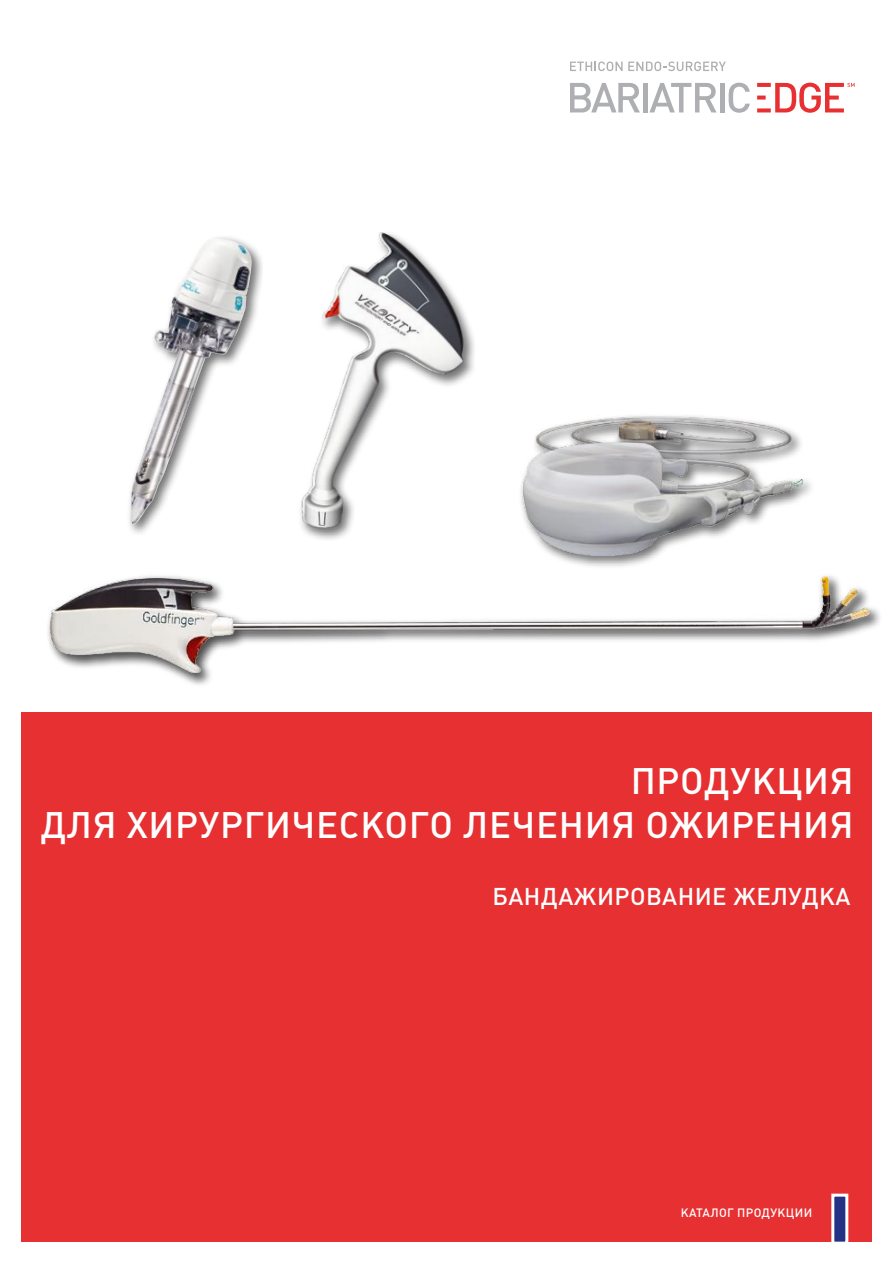
<style>
.page{position:relative;width:893px;height:1263px;background:#fff}
.page>*{position:absolute;margin:0;border:0;box-sizing:border-box;transform-origin:0 0}
.t1{font:500 36.45px/43.8px "Plumb";letter-spacing:.02em;color:#fff;text-align:right}
.t2{font:500 24px "Plumb";letter-spacing:.02em;color:#fff}
.t3{font:500 12px "Plumb";letter-spacing:.03em;color:#fff}
</style>
<div class="page">
<div style="left:21px;top:712px;width:851px;height:530px;background:#e73031"></div>
<img style="left:48px;top:575px;width:832px;height:110px">
<img style="left:300px;top:232px;width:174px;height:305px">
<svg style="left:831px;top:1193px;width:18px;height:49px"></svg>
<svg style="left:570px;top:83px;width:70px;height:29px"></svg>
<div style="left:643px;top:83px;width:5px;height:29px;background:#aeafb2"></div>
<svg style="left:649px;top:83px;width:67px;height:29px"></svg>
<hr style="left:720px;top:83px;width:4px;height:29px;background:#aeafb2">
<svg style="left:729px;top:83px;width:21px;height:30px"></svg>
<hr style="left:757px;top:83px;width:14px;height:4px;background:#e73031">
<svg style="left:757px;top:96px;width:9px;height:4px"></svg>
<svg style="left:757px;top:108px;width:14px;height:4px"></svg>
<svg style="left:775px;top:83px;width:79px;height:30px"></svg>
<svg style="left:570px;top:62px;width:156px;height:9px"></svg>
<img style="left:512px;top:415px;width:297px;height:186px">
<div style="left:125px;top:232px;width:138px;height:303px;background:#000;opacity:.55"></div>
<img style="left:131px;top:239px;width:84px;height:285px">
<p class="t1" style="left:40px;top:759px;width:815px">ПРОДУКЦИЯ<br>ДЛЯ ХИРУРГИЧЕСКОГО ЛЕЧЕНИЯ ОЖИРЕНИЯ</p>
<p class="t2" style="left:492px;top:882px;width:359px">БАНДАЖИРОВАНИЕ ЖЕЛУДКА</p>
<p class="t3" style="left:681px;top:1206px;width:133px">КАТАЛОГ ПРОДУКЦИИ</p>
</div>
